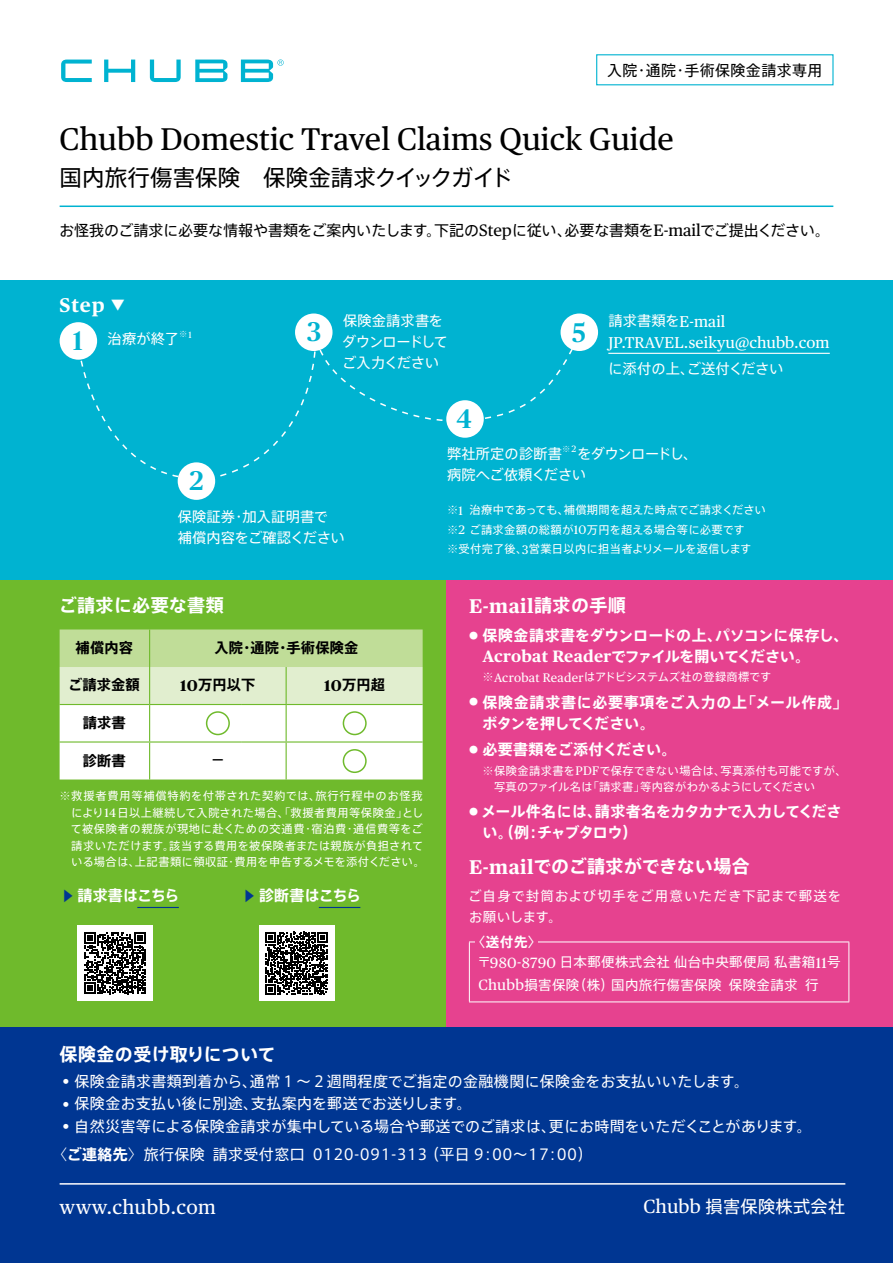
<style>
.page{position:relative;width:893px;height:1263px;background:#fff}
.page>*{position:absolute;margin:0;border:0;box-sizing:border-box;transform-origin:0 0}
.t1{font:31.35px "Chubb Publico Text";letter-spacing:.005em;color:#000}
.t2{font:500 27px "Chubb Publico";color:#00b3d1}
.t3{font:22.5px "Axis Pro N";letter-spacing:.005em;color:#000}
.t4{font:700 19.8px "Chubb Publico Text";letter-spacing:.03em;color:#fff}
.t5{font:19.8px "Chubb Publico Text";letter-spacing:.025em;color:#fff}
.t6{font:700 18px "Axis Pro N";letter-spacing:.015em;color:#fff}
.t7{font:17.25px "Axis Pro N";letter-spacing:.015em;color:#fff}
.t8{font:15.75px/21px "Chubb Publico Text";letter-spacing:.01em;color:#fff}
.t9{font:15px/28.5px "Axis Pro N";letter-spacing:.025em;color:#fff}
.t10{font:700 15px/21px "Axis Pro N";letter-spacing:-.025em;color:#fff}
.t11{font:15px "Axis Pro N";color:#000}
.t12{font:700 15px/21px "Axis Pro N";letter-spacing:.04em;color:#fff}
.t13{font:700 15px "Axis Pro N";letter-spacing:-.005em;color:#fff}
.t14{font:15px "Axis Pro N";letter-spacing:.025em;color:#000}
.t15{font:14.25px/21px "Axis Pro N";letter-spacing:.005em;color:#fff}
.t16{font:700 14.25px "Axis Pro N";letter-spacing:.01em;color:#000}
.t17{font:14.25px/21px "Axis Pro N";letter-spacing:-.02em;color:#fff}
.t18{font:14.25px/21px "Axis Pro N";letter-spacing:-.045em;color:#fff}
.t19{font:13.5px/22.5px "Axis Pro N";letter-spacing:.025em;color:#fff}
.t20{font:13.5px/21px "Axis Pro N";letter-spacing:.06em;color:#fff}
.t21{font:700 13.5px "Axis Pro N";color:#fff}
.t22{font:700 13.5px "Axis Pro N";color:#000}
.t23{font:11.25px/16.5px "Axis Pro N";letter-spacing:.03em;color:#fff}
.t24{font:11.25px "Axis Pro N";letter-spacing:-.015em;color:#fff}
.t25{font:8.25px "Axis Pro N";color:#fff}
.s1{font-family:"Chubb Publico Text";font-size:16.5px}
.s2{font-family:"Axis Pro N";font-size:13.5px}
.s3{font-family:"Chubb Publico Text";font-size:9.15px}
.s4{font-family:"Axis Pro N";font-size:14.25px}
.s5{font-family:"Chubb Publico Text";font-size:15.75px}
.s6{font-family:"Chubb Publico Text";font-size:12.3px}
.s7{font-weight:400;font-size:13.5px;color:#003692}
.s8{font-family:"Axis Pro N";font-size:18px}
.s9{font-family:"Chubb Publico Text";font-size:19.8px}
.s10{font-family:"Chubb Publico Text";font-size:14.85px}
.s11{font-weight:700}
.s12{font-family:"Chubb Publico Text";font-size:19.05px}
</style>
<div class="page">
<div style="left:0;top:280px;width:893px;height:300px;background:#00b3d1"></div>
<div style="left:0;top:580px;width:446px;height:683px;background:#6fba2c"></div>
<div style="left:446px;top:580px;width:447px;height:683px;background:#e6428f"></div>
<div style="left:0;top:1027px;width:893px;height:236px;background:#003692"></div>
<hr style="left:60px;top:206px;width:773px;height:1px;background:#00b3d1">
<svg style="left:80px;top:328px;width:495px;height:152px"></svg>
<div style="left:60px;top:322px;width:37px;height:38px;background:#fff;border-radius:50%"></div>
<div style="left:178px;top:462px;width:37px;height:38px;background:#fff;border-radius:50%"></div>
<div style="left:295px;top:313px;width:38px;height:38px;background:#fff;border-radius:50%"></div>
<div style="left:446px;top:400px;width:38px;height:38px;background:#fff;border-radius:50%"></div>
<div style="left:561px;top:313px;width:37px;height:38px;background:#fff;border-radius:50%"></div>
<hr style="left:608px;top:353px;width:222px;height:1px;background:#fff">
<svg style="left:60px;top:629px;width:363px;height:150px;background:#e5f1d6"></svg>
<hr style="left:149px;top:629px;width:1px;height:38px;background:#6fba2c">
<hr style="left:149px;top:667px;width:1px;height:37px;background:#6fba2c">
<hr style="left:60px;top:704px;width:90px;height:1px;background:#6fba2c">
<hr style="left:149px;top:705px;width:1px;height:36px;background:#6fba2c">
<hr style="left:60px;top:741px;width:90px;height:1px;background:#6fba2c">
<hr style="left:149px;top:742px;width:1px;height:37px;background:#6fba2c">
<hr style="left:286px;top:667px;width:1px;height:37px;background:#6fba2c">
<hr style="left:150px;top:704px;width:91px;height:1px;background:#6fba2c">
<hr style="left:241px;top:704px;width:45px;height:1px;background:#6fba2c">
<hr style="left:286px;top:704px;width:137px;height:1px;background:#6fba2c">
<hr style="left:286px;top:705px;width:1px;height:36px;background:#6fba2c">
<hr style="left:150px;top:741px;width:91px;height:1px;background:#6fba2c">
<hr style="left:241px;top:741px;width:45px;height:1px;background:#6fba2c">
<hr style="left:286px;top:741px;width:137px;height:1px;background:#6fba2c">
<hr style="left:286px;top:742px;width:1px;height:37px;background:#6fba2c">
<div style="left:206px;top:711px;width:24px;height:24px;border:2px solid #6fba2c;border-radius:50%"></div>
<div style="left:343px;top:711px;width:24px;height:24px;border:2px solid #6fba2c;border-radius:50%"></div>
<div style="left:343px;top:749px;width:24px;height:24px;border:2px solid #6fba2c;border-radius:50%"></div>
<hr style="left:137px;top:907px;width:42px;height:1px;background:#003692">
<hr style="left:319px;top:907px;width:41px;height:1px;background:#003692">
<div style="left:78px;top:926px;width:75px;height:75px;background:#fff"></div>
<svg style="left:84px;top:932px;width:62px;height:62px"></svg>
<div style="left:259px;top:926px;width:75px;height:75px;background:#fff"></div>
<svg style="left:265px;top:932px;width:63px;height:63px"></svg>
<hr style="left:469px;top:941px;width:380px;height:1px;background:#fff">
<hr style="left:469px;top:942px;width:1px;height:59px;background:#fff">
<hr style="left:848px;top:942px;width:1px;height:59px;background:#fff">
<hr style="left:469px;top:1001px;width:380px;height:1px;background:#fff">
<div style="left:475px;top:932px;width:63px;height:21px;background:#e6428f"></div>
<svg style="left:61px;top:60px;width:223px;height:22px"></svg>
<hr style="left:60px;top:1183px;width:785px;height:1px;background:#fff">
<h3 class="t14" style="left:607px;top:62px;width:217px">入院・通院・手術保険金請求専用</h3>
<h1 class="t1" style="left:60px;top:115px;width:616px">Chubb Domestic Travel Claims Quick Guide</h1>
<h3 class="t3" style="left:60px;top:166px;width:455px">国内旅行傷害保険　保険金請求クイックガイド</h3>
<h3 class="t11" style="left:59px;top:223px;width:772px">お怪我のご請求に必要な情報や書類をご案内いたします。下記の<span class="s1">Step</span>に従い、必要な書類を<span class="s1">E-mail</span>でご提出ください。</h3>
<h3 class="t4" style="left:60px;top:290px;width:66px">Step <span class="s2">▼</span></h3>
<h2 class="t2" style="left:73px;top:321px;width:12px">1</h2>
<p class="t17" style="left:342px;top:310px;width:107px">保険金請求書をダウンロードしてご入力ください</p>
<p class="t15" style="left:108px;top:328px;width:73px">治療が終了</p>
<p class="t25" style="left:179px;top:330px;width:14px">※<span class="s3">1</span></p>
<h2 class="t2" style="left:572px;top:313px;width:16px">5</h2>
<h2 class="t2" style="left:307px;top:313px;width:16px">3</h2>
<h2 class="t2" style="left:457px;top:399px;width:17px">4</h2>
<h3 class="t8" style="left:608px;top:310px;width:223px"><span class="s4">請求書類を</span>E-mail<br>JP.TRAVEL.seikyu@chubb.com</h3>
<p class="t15" style="left:608px;top:358px;width:177px">に添付の上、ご送付ください</p>
<h2 class="t2" style="left:189px;top:462px;width:16px">2</h2>
<p class="t15" style="left:178px;top:506px;width:169px">保険証券・加入証明書で補償内容をご確認ください</p>
<h3 class="t6" style="left:59px;top:596px;width:166px">ご請求に必要な書類</h3>
<p class="t16" style="left:76px;top:640px;width:59px">補償内容</p>
<p class="t16" style="left:214px;top:640px;width:145px">入院・通院・手術保険金</p>
<p class="t16" style="left:68px;top:677px;width:73px">ご請求金額</p>
<p class="t16" style="left:180px;top:677px;width:77px"><span class="s5">10</span>万円以下</p>
<p class="t16" style="left:324px;top:677px;width:62px"><span class="s5">10</span>万円超</p>
<p class="t16" style="left:83px;top:715px;width:45px">請求書</p>
<p class="t16" style="left:83px;top:753px;width:45px">診断書</p>
<p class="t22" style="left:211px;top:753px;width:15px">－</p>
<p class="t23" style="left:71px;top:787px;width:356px;text-indent:-11px">※救援者費用等補償特約を付帯された契約では、旅行行程中のお怪我により<span class="s6">14</span>日以上継続して入院された場合、「救援者費用等保険金」として被保険者の親族が現地に赴くための交通費・宿泊費・通信費等をご請求いただけます。該当する費用を被保険者または親族が負担されている場合は、上記書類に領収証・費用を申告するメモを添付ください。</p>
<h3 class="t13" style="left:61px;top:888px;width:120px"><span class="s7">▶</span> 請求書はこちら</h3>
<h3 class="t13" style="left:243px;top:888px;width:120px"><span class="s7">▶</span> 診断書はこちら</h3>
<p class="t15" style="left:447px;top:443px;width:116px">弊社所定の診断書</p>
<p class="t25" style="left:562px;top:445px;width:16px">※<span class="s3">2</span></p>
<p class="t18" style="left:447px;top:443px;width:252px;text-indent:130px">をダウンロードし、病院へご依頼ください</p>
<p class="t23" style="left:447px;top:500px;width:320px;line-height:19.5px">※<span class="s6">1</span> 治療中であっても、補償期間を超えた時点でご請求ください※<span class="s6">2</span> ご請求金額の総額が<span class="s6">10</span>万円を超える場合等に必要です<br>※受付完了後、<span class="s6">3</span>営業日以内に担当者よりメールを返信します</p>
<h3 class="t4" style="left:469px;top:590px;width:158px">E-mail<span class="s8">請求の手順</span></h3>
<h3 class="t10" style="left:482px;top:625px;width:367px;text-indent:-14px"><sup>●</sup> 保険金請求書をダウンロードの上、パソコンに保存し、<br><span class="s1">Acrobat Reader</span>でファイルを開いてください。</h3>
<p class="t24" style="left:482px;top:671px;width:290px">※ <span class="s6">Acrobat Reader</span>はアドビシステムズ社の登録商標です</p>
<h3 class="t12" style="left:482px;top:691px;width:367px;text-indent:-13px"><sup>●</sup> 保険金請求書に必要事項をご入力の上「メール作成」ボタンを押してください。</h3>
<h3 class="t13" style="left:469px;top:742px;width:209px"><sup>●</sup> 必要書類をご添付ください。</h3>
<p class="t23" style="left:494px;top:762px;width:354px;text-indent:-12px">※保険金請求書を<span class="s6">PDF</span>で保存できない場合は、写真添付も可能ですが、写真のファイル名は「請求書」等内容がわかるようにしてください</p>
<h3 class="t10" style="left:482px;top:801px;width:361px;text-indent:-13px"><sup>●</sup> メール件名には、請求者名をカタカナで入力してください。（例：チャブタロウ）</h3>
<h3 class="t6" style="left:469px;top:858px;width:282px"><span class="s9">E-mail</span>でのご請求ができない場合</h3>
<p class="t20" style="left:468px;top:885px;width:374px">ご自身で封筒および切手をご用意いただき下記まで郵送をお願いします。</p>
<p class="t19" style="left:477px;top:951px;width:365px">〒<span class="s10">980-8790</span> 日本郵便株式会社仙台中央郵便局私書箱<span class="s10">11</span>号<br><span class="s10">Chubb</span>損害保険（株）国内旅行傷害保険 保険金請求 行</p>
<p class="t21" style="left:472px;top:935px;width:72px">〈送付先〉</p>
<h3 class="t6" style="left:60px;top:1045px;width:218px">保険金の受け取りについて</h3>
<h3 class="t9" style="left:63px;top:1067px;width:688px"><span class="s1">•</span> 保険金請求書類到着から、通常１～２週間程度でご指定の金融機関に保険金をお支払いいたします。</h3>
<h3 class="t9" style="left:63px;top:1089px;width:411px"><span class="s1">•</span> 保険金お支払い後に別途、支払案内を郵送でお送りします。</h3>
<h3 class="t9" style="left:60px;top:1112px;width:754px"><span class="s1">•</span> 自然災害等による保険金請求が集中している場合や郵送でのご請求は、更にお時間をいただくことがあります。≪<span class="s11">ご連絡先</span>≫ 旅行保険 請求受付窓口 0120-091-313（平日 9：00～17：00）</h3>
<h3 class="t5" style="left:60px;top:1192px;width:158px">www.chubb.com</h3>
<h3 class="t7" style="left:643px;top:1197px;width:203px"><span class="s12">Chubb</span> 損害保険株式会社</h3>
</div>
